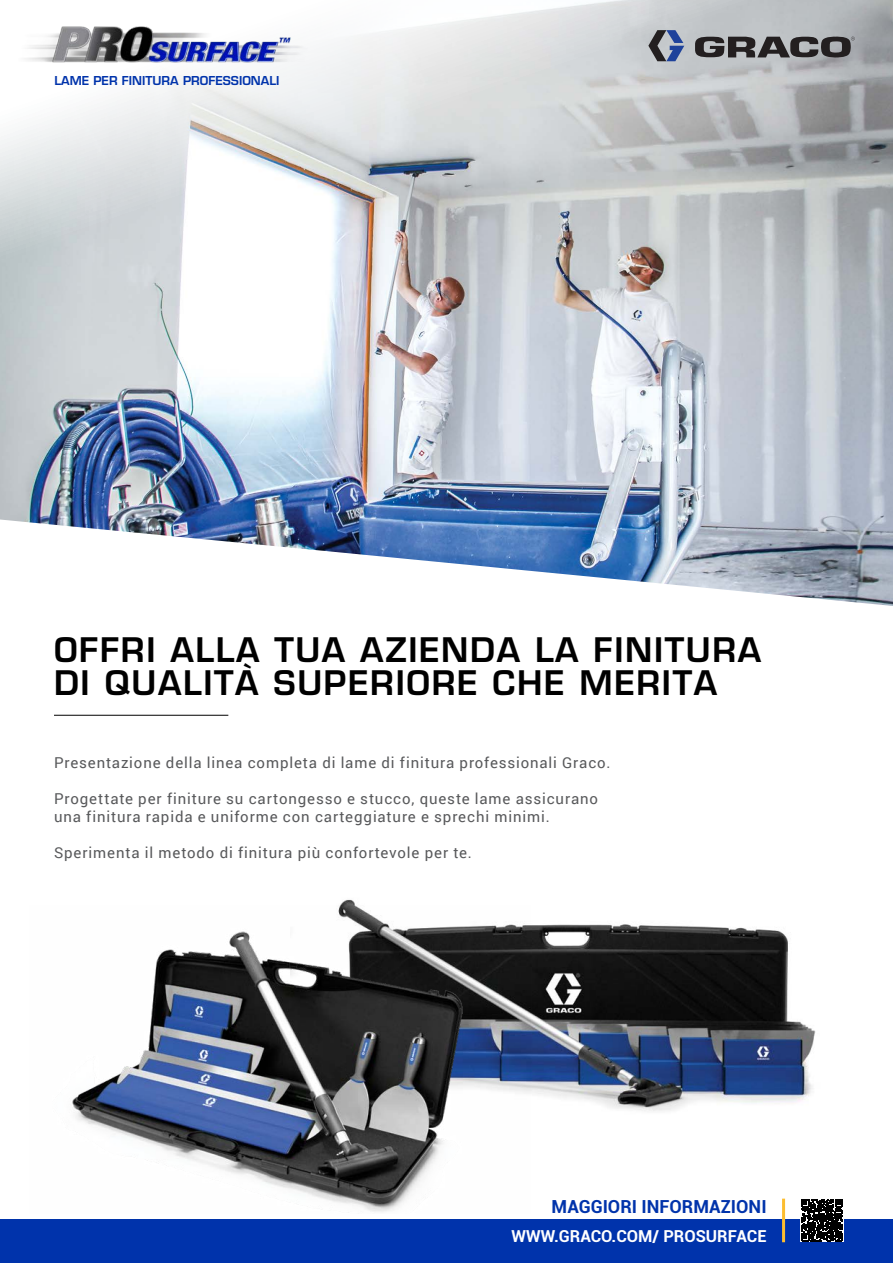
<style>
.page{position:relative;width:893px;height:1263px;background:#fff}
.page>*{position:absolute;margin:0;border:0;box-sizing:border-box;transform-origin:0 0}
.t1{font:600 33px/33px "Eurostile LT Std";letter-spacing:.05em;color:#000}
.t2{font:700 18px "Roboto";color:#0033ab}
.t3{font:700 16.5px "Roboto";color:#fff}
.t4{font:15px/18px "Roboto";letter-spacing:.055em;color:#58595b}
.t5{font:600 12px "Eurostile";color:#0033ab}
</style>
<div class="page">
<img style="left:0;top:0;width:893px;height:606px">
<div style="left:0;top:1219px;width:893px;height:44px;background:#0033ab"></div>
<hr style="left:54px;top:715px;width:174px;height:1px;background:#000">
<hr style="left:782px;top:1200px;width:3px;height:41px;background:#fcbd30">
<svg style="left:648px;top:30px;width:36px;height:31px"></svg>
<svg style="left:695px;top:36px;width:160px;height:22px;background:#626264"></svg>
<img style="left:340px;top:899px;width:476px;height:212px">
<img style="left:72px;top:905px;width:459px;height:307px">
<img style="left:0;top:21px;width:336px;height:55px">
<svg style="left:800px;top:1219px;width:44px;height:23px"></svg>
<svg style="left:801px;top:1199px;width:42px;height:42px;background:#262626"></svg>
<p class="t5" style="left:54px;top:74px;width:227px">LAME PER FINITURA PROFESSIONALI</p>
<h1 class="t1" style="left:54px;top:633px;width:709px">OFFRI ALLA TUA AZIENDA LA FINITURA<br>DI QUALITÀ SUPERIORE CHE MERITA</h1>
<p class="t4" style="left:54px;top:753px;width:558px">Presentazione della linea completa di lame di finitura professionali Graco.</p>
<p class="t4" style="left:54px;top:789px;width:546px">Progettate per finiture su cartongesso e stucco, queste lame assicurano una finitura rapida e uniforme con carteggiature e sprechi minimi.</p>
<p class="t4" style="left:54px;top:843px;width:419px">Sperimenta il metodo di finitura più confortevole per te.</p>
<p class="t2" style="left:552px;top:1194px;width:217px">MAGGIORI INFORMAZIONI</p>
<p class="t3" style="left:512px;top:1224px;width:257px">WWW.GRACO.COM/ PROSURFACE</p>
</div>
